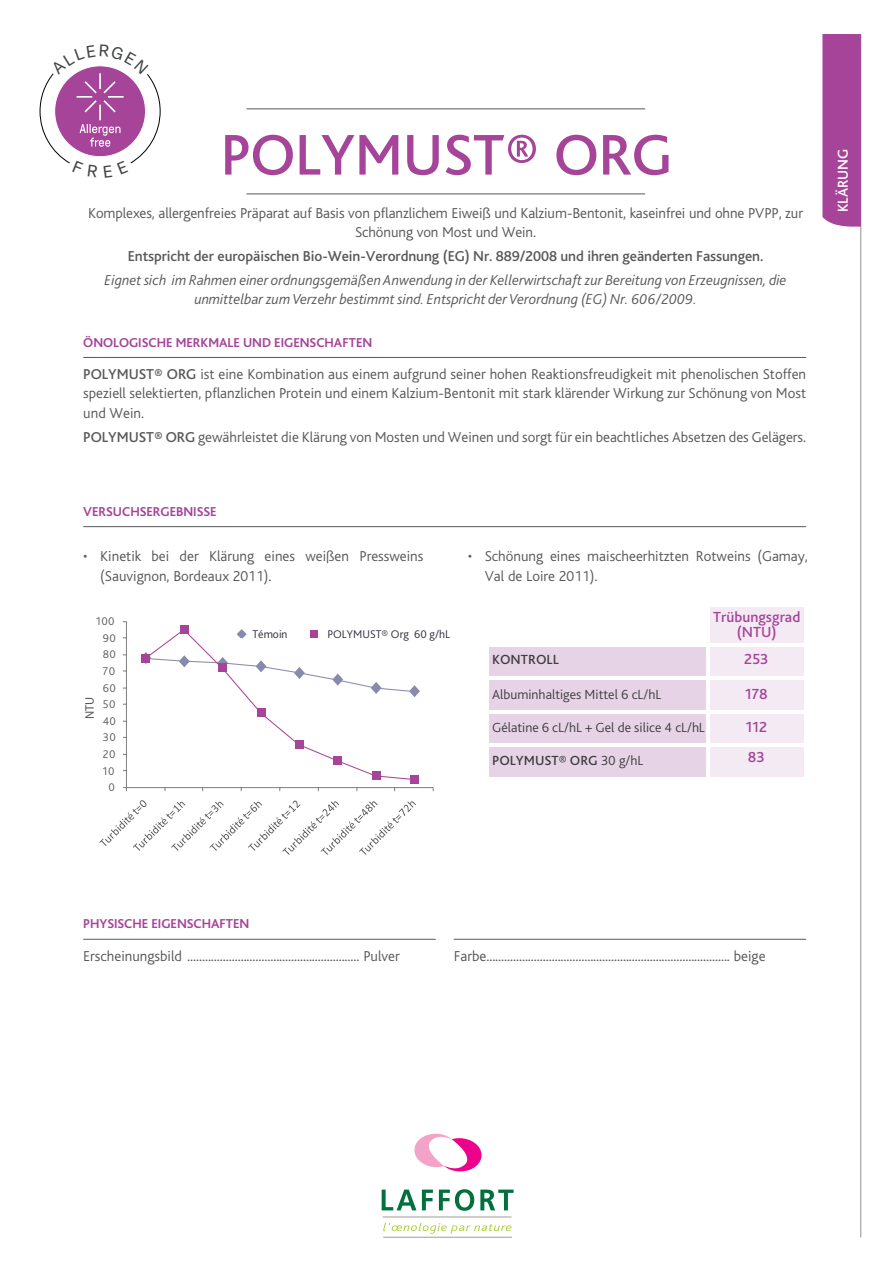
<style>
.page{position:relative;width:893px;height:1263px;background:#fff}
.page>*{position:absolute;margin:0;border:0;box-sizing:border-box;transform-origin:0 0}
.t1{font:500 60px "Bliss";color:#a54499}
.t2{font:500 15.3px/15px "Bliss 2";color:#a54499;text-align:center}
.Texte{font:300 15px/19.5px "Bliss";color:#57585a}
.Texte-2{font:italic 300 15px/19.5px "Bliss 2";color:#57585a;text-align:center}
.Texte-3{font:500 15px "Bliss";letter-spacing:-.005em;color:#57585a}
.Texte-4{font:500 15px "Bliss";color:#fff}
.t3{font:300 13.8px "Bliss 2";color:#3e3e3f}
.t4{font:500 13.8px "Bliss 2";color:#3e3e3f}
.Titres_chapitres{font:700 13.5px "Bliss";color:#a54499}
.t5{font:12.45px "Myriad Pro";color:#57585a}
.t6{font:300 11.7px "Bliss 2";color:#28293b}
.t7{font:300 11.7px "Bliss 2";letter-spacing:.03em;color:#57585a}
.s1{font-weight:500}
.s2{font-weight:300}
</style>
<div class="page">
<hr style="left:83px;top:357px;width:723px;height:1px;background:#57585a">
<hr style="left:860px;top:34px;width:1px;height:1203px;background:#939598">
<div style="left:822px;top:34px;width:39px;height:193px;background:#a54499"></div>
<hr style="left:83px;top:526px;width:723px;height:1px;background:#57585a">
<hr style="left:126px;top:622px;width:1px;height:166px;background:#7d8081">
<hr style="left:126px;top:787px;width:307px;height:1px;background:#7d8081">
<div style="left:180px;top:625px;width:8px;height:9px;background:#a54499"></div>
<div style="left:410px;top:775px;width:9px;height:9px;background:#a54499"></div>
<svg style="left:99px;top:800px;width:317px;height:55px"></svg>
<svg style="left:140px;top:628px;width:280px;height:152px"></svg>
<div style="left:311px;top:631px;width:7px;height:7px;background:#a54499"></div>
<div style="left:489px;top:680px;width:300px;height:30px;background:#e7d3e6"></div>
<div style="left:489px;top:714px;width:300px;height:30px;background:#e7d3e6"></div>
<div style="left:489px;top:747px;width:300px;height:30px;background:#e7d3e6"></div>
<div style="left:710px;top:607px;width:94px;height:170px;background:#f3eaf3"></div>
<div style="left:489px;top:646px;width:217px;height:30px;background:#e7d3e6"></div>
<hr style="left:490px;top:676px;width:318px;height:4px;background:#fff">
<hr style="left:485px;top:643px;width:320px;height:3px;background:#fff">
<hr style="left:706px;top:602px;width:4px;height:187px;background:#fff">
<hr style="left:490px;top:710px;width:318px;height:4px;background:#fff">
<hr style="left:490px;top:743px;width:318px;height:4px;background:#fff">
<hr style="left:83px;top:939px;width:353px;height:1px;background:#57585a">
<hr style="left:454px;top:939px;width:352px;height:1px;background:#57585a">
<hr style="left:246px;top:108px;width:399px;height:1px;background:#57585a">
<hr style="left:246px;top:194px;width:399px;height:1px;background:#57585a">
<svg style="left:414px;top:1134px;width:68px;height:38px"></svg>
<svg style="left:382px;top:1189px;width:34px;height:21px"></svg>
<svg style="left:422px;top:1189px;width:11px;height:21px"></svg>
<svg style="left:439px;top:1189px;width:35px;height:22px"></svg>
<svg style="left:480px;top:1189px;width:34px;height:21px"></svg>
<svg style="left:383px;top:1223px;width:128px;height:11px"></svg>
<hr style="left:383px;top:1217px;width:128px;height:1px;background:#9b9da0">
<hr style="left:383px;top:1237px;width:129px;height:1px;background:#9b9da0">
<svg style="left:40px;top:65px;width:120px;height:99px"></svg>
<p class="t1" style="left:221px;top:124px;width:453px">POLYMUST® ORG</p>
<p class="Texte" style="left:88px;top:203px;width:716px;text-align:center">Komplexes, allergenfreies Präparat auf Basis von pflanzlichem Eiweiß und Kalzium-Bentonit, kaseinfrei und ohne PVPP, zur<br>Schönung von Most und Wein.</p>
<p class="Texte-3" style="left:128px;top:248px;width:637px">Entspricht der europäischen Bio-Wein-Verordnung (EG) Nr. 889/2008 und ihren geänderten Fassungen.</p>
<p class="Texte-2" style="left:105px;top:270px;width:683px">Eignet sich im Rahmen einer ordnungsgemäßen Anwendung in der Kellerwirtschaft zur Bereitung von Erzeugnissen, die unmittelbar zum Verzehr bestimmt sind. Entspricht der Verordnung (EG) Nr. 606/2009.</p>
<p class="Titres_chapitres" style="left:83px;top:335px;width:290px">ÖNOLOGISCHE MERKMALE UND EIGENSCHAFTEN</p>
<p class="Texte" style="left:83px;top:364px;width:724px;text-align:justify"><span class="s1">POLYMUST® ORG</span> ist eine Kombination aus einem aufgrund seiner hohen Reaktionsfreudigkeit mit phenolischen Stoffen speziell selektierten, pflanzlichen Protein und einem Kalzium-Bentonit mit stark klärender Wirkung zur Schönung von Most und Wein.</p>
<p class="Texte" style="left:83px;top:427px;width:724px"><span class="s1">POLYMUST® ORG</span> gewährleistet die Klärung von Mosten und Weinen und sorgt für ein beachtliches Absetzen des Gelägers.</p>
<p class="Titres_chapitres" style="left:83px;top:504px;width:135px">VERSUCHSERGEBNISSE</p>
<p class="Texte" style="left:100px;top:547px;width:325px;text-indent:-17px">• Kinetik bei der Klärung eines weißen Pressweins (Sauvignon, Bordeaux 2011).</p>
<p class="t7" style="left:96px;top:614px;width:20px">100</p>
<p class="t7" style="left:103px;top:631px;width:14px">90</p>
<p class="t7" style="left:103px;top:647px;width:15px">80</p>
<p class="t7" style="left:103px;top:664px;width:14px">70</p>
<p class="t5" style="left:82px;top:719px;width:24px;rotate:-90deg">NTU</p>
<p class="t7" style="left:103px;top:680px;width:15px">60</p>
<p class="t7" style="left:103px;top:697px;width:14px">50</p>
<p class="t7" style="left:103px;top:714px;width:15px">40</p>
<p class="t7" style="left:103px;top:730px;width:14px">30</p>
<p class="t7" style="left:103px;top:747px;width:14px">20</p>
<p class="t7" style="left:103px;top:763px;width:13px">10</p>
<p class="t7" style="left:109px;top:780px;width:8px">0</p>
<p class="t6" style="left:252px;top:627px;width:37px">Témoin</p>
<p class="t6" style="left:327px;top:627px;width:124px">POLYMUST® Org 60 g/hL</p>
<p class="Texte" style="left:485px;top:547px;width:325px;text-indent:-17px">• Schönung eines maischeerhitzten Rotweins (Gamay,<br>Val de Loire 2011).</p>
<p class="t2" style="left:713px;top:609px;width:89px">Trübungsgrad (NTU)</p>
<p class="t4" style="left:492px;top:651px;width:68px">KONTROLL</p>
<p class="t2" style="left:744px;top:651px;width:26px">253</p>
<p class="t3" style="left:492px;top:685px;width:171px">Albuminhaltiges Mittel 6 cL/hL</p>
<p class="t2" style="left:745px;top:677px;width:24px;line-height:33.3px;text-align:left">178<br>112</p>
<p class="t4" style="left:492px;top:752px;width:153px">POLYMUST® ORG <span class="s2">30 g/hL</span></p>
<p class="t2" style="left:748px;top:749px;width:19px">83</p>
<p class="t3" style="left:492px;top:719px;width:214px">Gélatine 6 cL/hL + Gel de silice 4 cL/hL</p>
<p class="Texte-4" style="left:835px;top:212px;width:65px;rotate:-90deg">KLÄRUNG</p>
<p class="Titres_chapitres" style="left:83px;top:917px;width:168px">PHYSISCHE EIGENSCHAFTEN</p>
<p class="Texte" style="left:83px;top:946px;width:318px">Erscheinungsbild .......................................................... Pulver</p>
<p class="Texte" style="left:454px;top:946px;width:313px">Farbe.................................................................................. beige</p>
</div>
